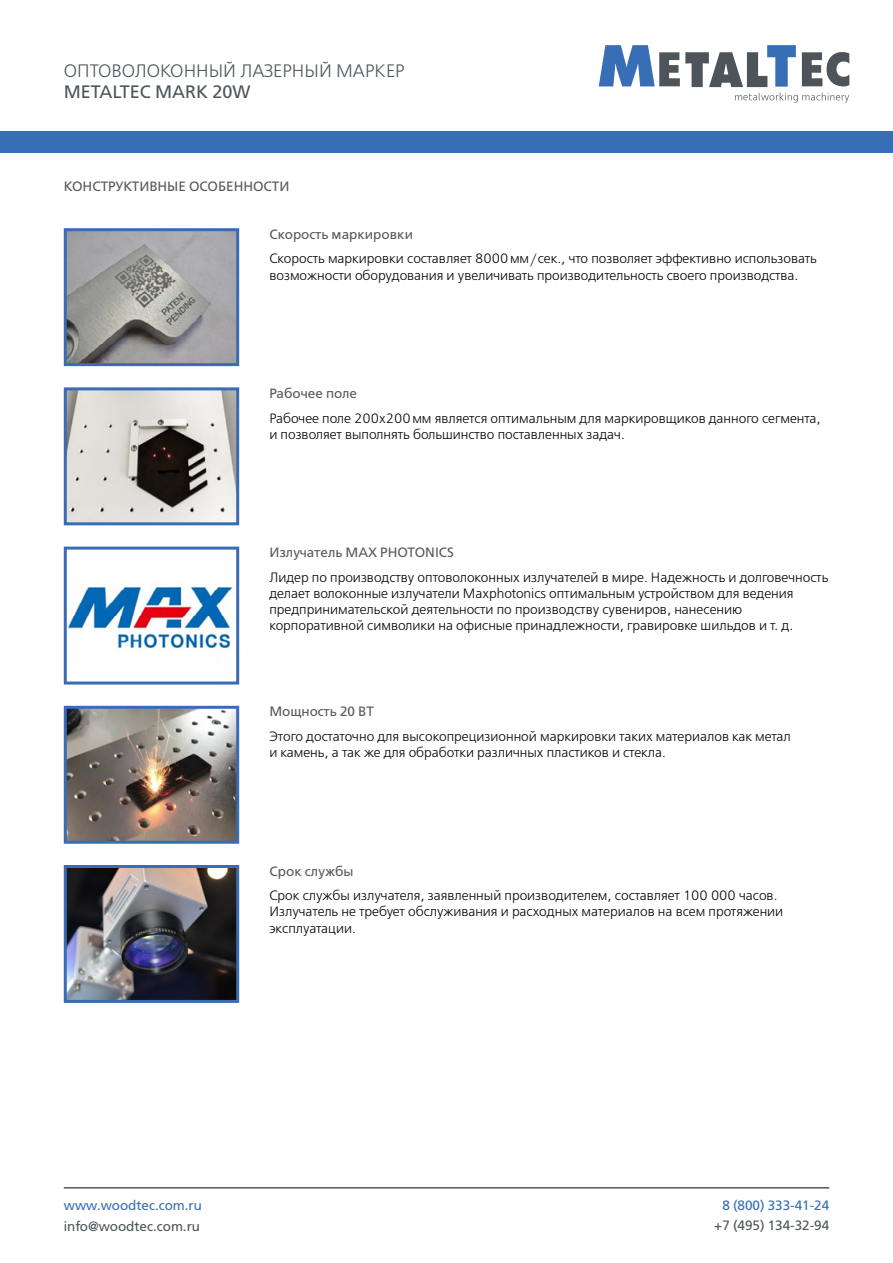
<style>
.page{position:relative;width:893px;height:1263px;background:#fff}
.page>*{position:absolute;margin:0;border:0;box-sizing:border-box;transform-origin:0 0}
.t1{font:18px "Free Set Light C";color:#4d555b}
.t2{font:18px "Free Set C";color:#4d555b}
.t3{font:13.5px/16.2px "Free Set Light C";color:#000}
.t4{font:13.5px "Free Set C";color:#58595b}
.t5{font:13.5px "Free Set C";color:#4d555b}
.t6{font:13.5px "Free Set C";color:#386eb6}
</style>
<div class="page">
<div style="left:0;top:131px;width:893px;height:21px;background:#386eb6"></div>
<hr style="left:64px;top:1187px;width:765px;height:1px;background:#4d555b">
<svg style="left:735px;top:93px;width:114px;height:10px"></svg>
<svg style="left:802px;top:52px;width:47px;height:35px"></svg>
<svg style="left:599px;top:45px;width:197px;height:42px"></svg>
<img style="left:68px;top:232px;width:167px;height:130px">
<div style="left:64px;top:228px;width:175px;height:138px;border:3px solid #386db5"></div>
<img style="left:68px;top:391px;width:167px;height:130px">
<div style="left:64px;top:387px;width:175px;height:138px;border:3px solid #386db5"></div>
<img style="left:68px;top:584px;width:165px;height:66px">
<div style="left:64px;top:547px;width:175px;height:137px;border:3px solid #386db5"></div>
<img style="left:68px;top:710px;width:167px;height:130px">
<div style="left:64px;top:706px;width:175px;height:138px;border:3px solid #386db5"></div>
<img style="left:68px;top:869px;width:167px;height:130px">
<div style="left:64px;top:865px;width:175px;height:138px;border:3px solid #386db5"></div>
<h1 class="t1" style="left:64px;top:61px;width:342px">ОПТОВОЛОКОННЫЙ ЛАЗЕРНЫЙ МАРКЕР</h1>
<h1 class="t2" style="left:64px;top:82px;width:188px">METALTEC MARK 20W</h1>
<p class="t4" style="left:64px;top:179px;width:227px">КОНСТРУКТИВНЫЕ ОСОБЕННОСТИ</p>
<p class="t4" style="left:269px;top:227px;width:145px">Скорость маркировки</p>
<p class="t3" style="left:269px;top:251px;width:549px">Скорость маркировки составляет 8000мм/сек., что позволяет эффективно использовать возможности оборудования и увеличивать производительность своего производства.</p>
<p class="t4" style="left:269px;top:386px;width:89px">Рабочее поле</p>
<p class="t3" style="left:269px;top:410px;width:553px">Рабочее поле 200x200мм является оптимальным для маркировщиков данного сегмента, и позволяет выполнять большинство поставленных задач.</p>
<p class="t4" style="left:269px;top:545px;width:186px">Излучатель MAX PHOTONICS</p>
<p class="t3" style="left:269px;top:570px;width:560px">Лидер по производству оптоволоконных излучателей в мире. Надежность и долговечность делает волоконные излучатели Maxphotonics оптимальным устройством для ведения предпринимательской деятельности по производству сувениров, нанесению корпоративной символики на офисные принадлежности, гравировке шильдов и т. д.</p>
<p class="t4" style="left:269px;top:704px;width:106px">Мощность 20 ВТ</p>
<p class="t3" style="left:269px;top:729px;width:523px">Этого достаточно для высокопрецизионной маркировки таких материалов как метал и камень, а так же для обработки различных пластиков и стекла.</p>
<p class="t4" style="left:269px;top:863px;width:86px">Срок службы</p>
<p class="t3" style="left:269px;top:888px;width:515px">Срок службы излучателя, заявленный производителем, составляет 100 000 часов.<br>Излучатель не требует обслуживания и расходных материалов на всем протяжении эксплуатации.</p>
<p class="t6" style="left:64px;top:1198px;width:140px">www.woodtec.com.ru</p>
<p class="t5" style="left:64px;top:1218px;width:138px">info@woodtec.com.ru</p>
<p class="t6" style="left:722px;top:1198px;width:108px">8 (800) 333-41-24</p>
<p class="t5" style="left:714px;top:1218px;width:116px">+7 (495) 134-32-94</p>
</div>
